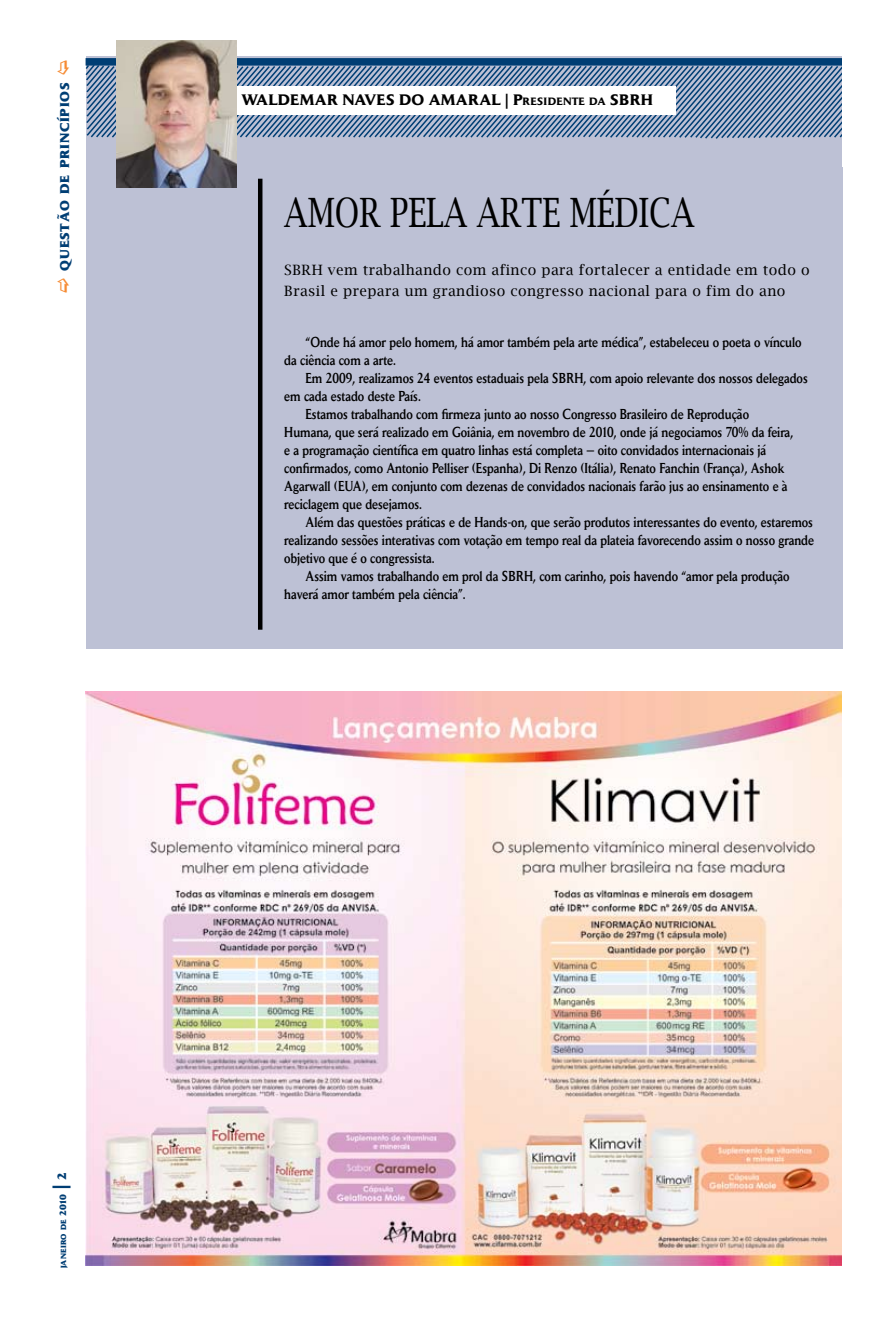
<style>
.page{position:relative;width:893px;height:1319px;background:#fff}
.page>*{position:absolute;margin:0;border:0;box-sizing:border-box;transform-origin:0 0}
.t1{font:40.5px "Lucida Bright";color:#000;scale:.78 1}
.t2{font:700 15px "Daily News";letter-spacing:.02em;color:#000}
.t3{font:500 14.25px/18px "Daily News";color:#000;scale:.8 1}
.t4{font:14.25px/21px "Lucida Bright";letter-spacing:.03em;color:#000}
.t5{font:800 12.6px "Daily News";letter-spacing:.065em;color:#003e74}
.t6{font:800 7.35px "Daily News";letter-spacing:.02em;color:#003e74}
.s1{font-size:10.5px}
.s2{font-size:9px}
.s3{font-size:18px}
.s4{font-size:12px}
</style>
<div class="page">
<div style="left:86px;top:56px;width:756px;height:592px;background:#bdc1d5"></div>
<div style="left:86px;top:58px;width:756px;height:8px;background:#003e74"></div>
<svg style="left:85px;top:63px;width:757px;height:76px"></svg>
<div style="left:235px;top:86px;width:441px;height:29px;background:#fff"></div>
<img style="left:116px;top:40px;width:121px;height:147px">
<hr style="left:258px;top:179px;width:4px;height:450px;background:#000">
<img style="left:85px;top:691px;width:757px;height:574px">
<p class="t5" style="left:57px;top:271px;width:190px;rotate:-90deg">questão de princípios</p>
<p class="t2" style="left:241px;top:90px;width:413px">WALDEMAR NAVES DO AMARAL | P<span class="s1">RESIDENTE DA</span> SBRH</p>
<h1 class="t1" style="left:284px;top:189px;width:519px">Amor pela arte médica</h1>
<p class="t4" style="left:284px;top:259px;width:527px">SBRH vem trabalhando com afinco para fortalecer a entidade em todo o<br>Brasil e prepara um grandioso congresso nacional para o fim do ano</p>
<p class="t3" style="left:284px;top:332px;width:648px;text-indent:21px">“Onde há amor pelo homem, há amor também pela arte médica”, estabeleceu o poeta o vínculo da ciência com a arte.</p>
<p class="t3" style="left:306px;top:368px;width:629px">Em 2009, realizamos 24 eventos estaduais pela SBRH, com apoio relevante dos nossos delegados</p>
<p class="t3" style="left:284px;top:386px;width:172px">em cada estado deste País.</p>
<p class="t3" style="left:306px;top:404px;width:556px">Estamos trabalhando com firmeza junto ao nosso Congresso Brasileiro de Reprodução</p>
<p class="t3" style="left:284px;top:422px;width:638px">Humana, que será realizado em Goiânia, em novembro de 2010, onde já negociamos 70% da feira,</p>
<p class="t3" style="left:284px;top:440px;width:604px">e a programação científica em quatro linhas está completa — oito convidados internacionais já</p>
<p class="t3" style="left:284px;top:458px;width:626px">confirmados, como Antonio Pelliser (Espanha), Di Renzo (Itália), Renato Fanchin (França), Ashok</p>
<p class="t3" style="left:284px;top:476px;width:631px">Agarwall (EUA), em conjunto com dezenas de convidados nacionais farão jus ao ensinamento e à</p>
<p class="t3" style="left:284px;top:494px;width:174px">reciclagem que desejamos.</p>
<p class="t3" style="left:306px;top:512px;width:636px">Além das questões práticas e de Hands-on, que serão produtos interessantes do evento, estaremos</p>
<p class="t3" style="left:284px;top:530px;width:664px">realizando sessões interativas com votação em tempo real da plateia favorecendo assim o nosso grande</p>
<p class="t3" style="left:284px;top:548px;width:189px">objetivo que é o congressista.</p>
<p class="t3" style="left:306px;top:566px;width:607px">Assim vamos trabalhando em prol da SBRH, com carinho, pois havendo “amor pela produção</p>
<p class="t3" style="left:284px;top:584px;width:228px">haverá amor também pela ciência”.</p>
<p class="t6" style="left:59px;top:1267px;width:97px;rotate:-90deg">janeiro de <span class="s2">2010</span> <span class="s3">|</span> <span class="s4">2</span></p>
</div>
